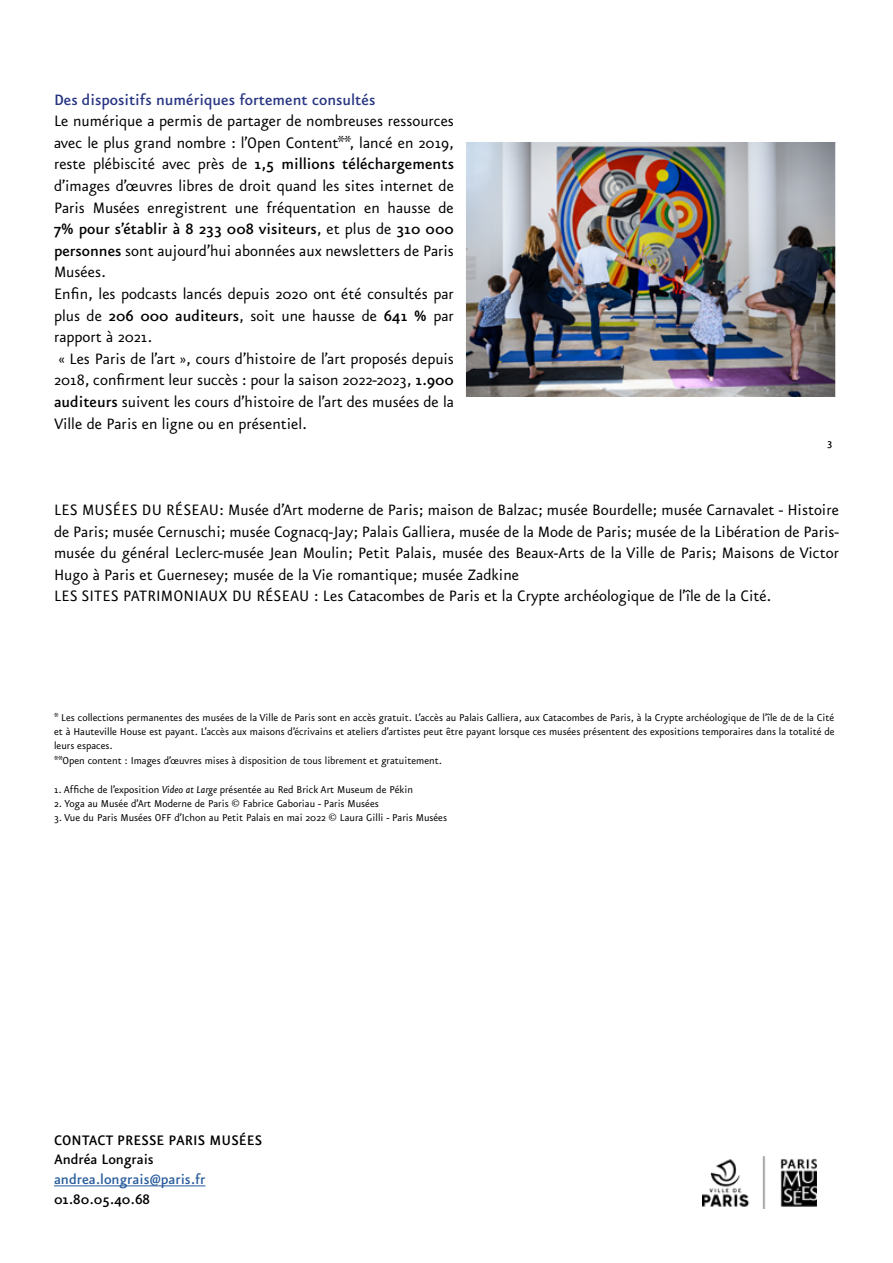
<style>
.page{position:relative;width:893px;height:1263px;background:#fff}
.page>*{position:absolute;margin:0;border:0;box-sizing:border-box;transform-origin:0 0}
.t1{font:18px/21.6px "Eureka Sans Pro";color:#000}
.t2{font:500 18px "Eureka Sans Pro";color:#283583}
.t3{font:500 16.5px/19.8px "Eureka Sans Pro";color:#000}
.t4{font:500 16.5px "Eureka Sans Pro";color:#275b9b}
.t5{font:12px/14.4px "Eureka Sans Pro";color:#000}
.t6{font:500 12px "Eureka Sans";color:#000}
.s1{font-weight:500}
.s2{font-style:italic}
.s3{font-family:"Minion Pro"}
</style>
<div class="page">
<img style="left:467px;top:143px;width:367px;height:253px">
<hr style="left:54px;top:1185px;width:151px;height:1px;background:#275b9b">
<img style="left:703px;top:1157px;width:114px;height:52px">
<p class="t2" style="left:54px;top:89px;width:323px">Des dispositifs numériques fortement consultés</p>
<p class="t1" style="left:54px;top:110px;width:401px">Le numérique a permis de partager de nombreuses ressources avec le plus grand nombre : l’Open Content**, lancé en 2019, reste plébiscité avec près de <span class="s1">1,5 millions téléchargements </span>d’images d’œuvres libres de droit quand les sites internet de Paris Musées enregistrent une fréquentation en hausse de <span class="s1">7% pour s’établir à 8 233 008 visiteurs</span>, et plus de <span class="s1">310 000 personnes</span> sont aujourd’hui abonnées aux newsletters de Paris Musées.<br>Enfin, les podcasts lancés depuis 2020 ont été consultés par plus de <span class="s1">206 000 auditeurs</span>, soit une hausse de <span class="s1">641 %</span> par rapport à 2021.<br>« Les Paris de l’art », cours d’histoire de l’art proposés depuis 2018, confirment leur succès : pour la saison 2022-2023, <span class="s1">1.900 auditeurs</span> suivent les cours d’histoire de l’art des musées de la Ville de Paris en ligne ou en présentiel.</p>
<p class="t6" style="left:827px;top:437px;width:7px">3</p>
<p class="t1" style="left:54px;top:499px;width:786px">LES MUSÉES DU RÉSEAU: Musée d’Art moderne de Paris; maison de Balzac; musée Bourdelle; musée Carnavalet - Histoire de Paris; musée Cernuschi; musée Cognacq-Jay; Palais Galliera, musée de la Mode de Paris; musée de la Libération de Paris&shy;musée du général Leclerc-musée Jean Moulin; Petit Palais, musée des Beaux-Arts de la Ville de Paris; Maisons de Victor Hugo à Paris et Guernesey; musée de la Vie romantique; musée Zadkine<br>LES SITES PATRIMONIAUX DU RÉSEAU : Les Catacombes de Paris et la Crypte archéologique de l’île de la Cité.</p>
<p class="t5" style="left:54px;top:710px;width:782px">* Les collections permanentes des musées de la Ville de Paris sont en accès gratuit. L’accès au Palais Galliera, aux Catacombes de Paris, à la Crypte archéologique de l’île de de la Cité et à Hauteville House est payant. L’accès aux maisons d’écrivains et ateliers d’artistes peut être payant lorsque ces musées présentent des expositions temporaires dans la totalité de leurs espaces.<br>**Open content : Images d’œuvres mises à disposition de tous librement et gratuitement.</p>
<p class="t5" style="left:54px;top:782px;width:361px">1. Affiche de l’exposition <span class="s2">Video at Large</span> présentée au Red Brick Art Museum de Pékin</p>
<p class="t5" style="left:54px;top:796px;width:326px">2. Yoga au Musée d’Art Moderne de Paris <span class="s3">©</span> Fabrice Gaboriau - Paris Musées</p>
<p class="t5" style="left:54px;top:810px;width:395px">3. Vue du Paris Musées OFF d’Ichon au Petit Palais en mai 2022 <span class="s3">©</span> Laura Gilli - Paris Musées</p>
<p class="t3" style="left:54px;top:1130px;width:210px">CONTACT PRESSE PARIS MUSÉES<br>Andréa Longrais</p>
<p class="t4" style="left:54px;top:1170px;width:153px">andrea.longrais@paris.fr</p>
<p class="t3" style="left:54px;top:1189px;width:97px">01.80.05.40.68</p>
</div>
